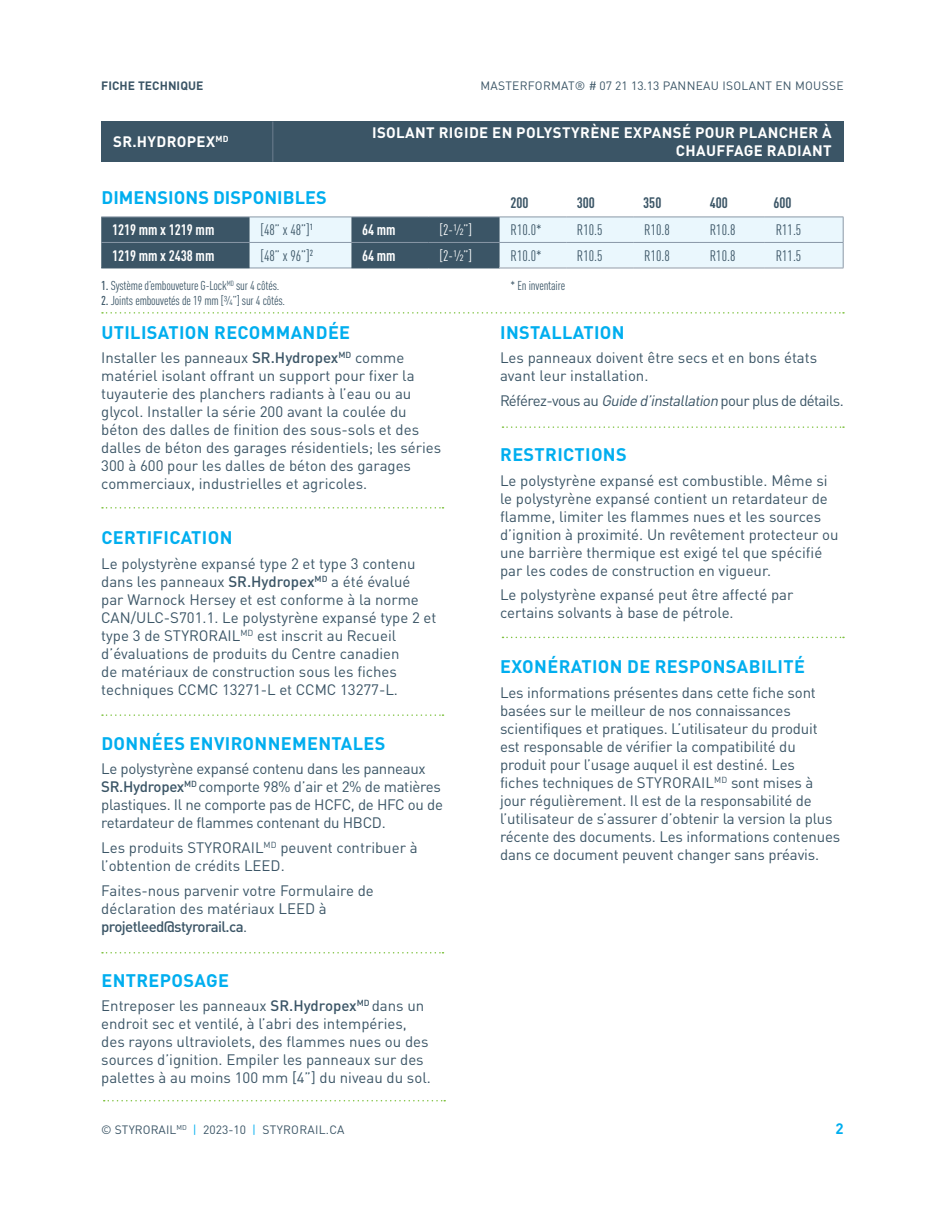
<style>
.page{position:relative;width:945px;height:1215px;background:#fff}
.page>*{position:absolute;margin:0;border:0;box-sizing:border-box;transform-origin:0 0}
.t1{font:700 18px "DIN Pro";letter-spacing:.02em;color:#00aeef}
.t2{font:15px/18px "DIN Pro";color:#3b5566}
.t3{font:15px/18px "DIN Pro";letter-spacing:-.02em;color:#3b5566}
.t4{font:700 15px/18px "DIN Pro";letter-spacing:.025em;color:#fff;text-align:right}
.t5{font:condensed 15px "DIN Pro";color:#3b5566}
.t6{font:15px "DIN Pro";letter-spacing:-.04em;color:#3b5566}
.t7{font:700 15px "DIN Cond";color:#fff}
.t8{font:700 15px "DIN Cond";color:#3b5566}
.t9{font:condensed 15px "DIN Pro";color:#fff}
.t10{font:700 15px "DIN Pro";color:#00aeef}
.t11{font:condensed 12.75px "DIN Pro";letter-spacing:-.01em;color:#3b5566}
.t12{font:12px "DIN Pro";letter-spacing:.025em;color:#3b5566}
.t13{font:12px "DIN Pro";letter-spacing:.005em;color:#3b5566}
.t14{font:700 12px "DIN Pro";letter-spacing:.005em;color:#3b5566}
.s1{font-weight:500}
.s2{font-style:italic}
.s3{color:#00aeef}
</style>
<div class="page">
<svg style="left:102px;top:507px;width:341px;height:2px"></svg>
<svg style="left:502px;top:637px;width:342px;height:1px"></svg>
<svg style="left:102px;top:952px;width:341px;height:2px"></svg>
<svg style="left:102px;top:714px;width:341px;height:2px"></svg>
<div style="left:101px;top:122px;width:743px;height:40px;background:#3b5566"></div>
<hr style="left:272px;top:122px;width:1px;height:40px;background:#687a8a">
<svg style="left:101px;top:217px;width:743px;height:51px;background:#a3b5c0"></svg>
<hr style="left:500px;top:268px;width:66px;height:1px;background:#8a98a7">
<hr style="left:566px;top:268px;width:67px;height:1px;background:#8a98a7">
<hr style="left:633px;top:268px;width:66px;height:1px;background:#8a98a7">
<hr style="left:699px;top:268px;width:66px;height:1px;background:#8a98a7">
<hr style="left:765px;top:268px;width:78px;height:1px;background:#8a98a7">
<hr style="left:101px;top:268px;width:149px;height:1px;background:#3b5566">
<hr style="left:351px;top:268px;width:78px;height:1px;background:#3b5566">
<hr style="left:429px;top:268px;width:71px;height:1px;background:#3b5566">
<hr style="left:250px;top:268px;width:101px;height:1px;background:#8a98a7">
<hr style="left:101px;top:217px;width:149px;height:1px;background:#8a98a7">
<hr style="left:250px;top:217px;width:101px;height:1px;background:#8a98a7">
<hr style="left:351px;top:217px;width:78px;height:1px;background:#8a98a7">
<hr style="left:429px;top:217px;width:71px;height:1px;background:#8a98a7">
<hr style="left:101px;top:242px;width:149px;height:1px;background:#8a98a7">
<hr style="left:250px;top:242px;width:101px;height:1px;background:#8a98a7">
<hr style="left:351px;top:242px;width:78px;height:1px;background:#8a98a7">
<hr style="left:429px;top:242px;width:71px;height:1px;background:#8a98a7">
<svg style="left:502px;top:426px;width:342px;height:2px"></svg>
<svg style="left:102px;top:312px;width:742px;height:2px"></svg>
<svg style="left:104px;top:1100px;width:341px;height:1px"></svg>
<p class="t14" style="left:101px;top:75px;width:104px">FICHE TECHNIQUE</p>
<p class="t12" style="left:480px;top:76px;width:365px">MASTERFORMAT® # 07 21 13.13 PANNEAU ISOLANT EN MOUSSE</p>
<p class="t4" style="left:113px;top:131px;width:117px">SR.HYDROPEX<sup>MD</sup></p>
<p class="t1" style="left:101px;top:182px;width:227px">DIMENSIONS DISPONIBLES</p>
<p class="t4" style="left:372px;top:122px;width:461px">ISOLANT RIGIDE EN POLYSTYRÈNE EXPANSÉ POUR PLANCHER À<br>CHAUFFAGE RADIANT</p>
<p class="t8" style="left:511px;top:194px;width:20px">200</p>
<p class="t8" style="left:577px;top:194px;width:20px">300</p>
<p class="t8" style="left:643px;top:194px;width:20px">350</p>
<p class="t8" style="left:710px;top:194px;width:20px">400</p>
<p class="t8" style="left:773px;top:194px;width:20px">600</p>
<p class="t7" style="left:112px;top:221px;width:104px">1219 mm x 1219 mm</p>
<p class="t5" style="left:261px;top:219px;width:54px">[48” x 48”]<sup>1</sup></p>
<p class="t7" style="left:362px;top:221px;width:35px">64 mm</p>
<p class="t9" style="left:440px;top:219px;width:34px">[2-½”]</p>
<p class="t5" style="left:511px;top:219px;width:33px">R10.0*</p>
<p class="t5" style="left:577px;top:219px;width:27px">R10.5</p>
<p class="t5" style="left:644px;top:219px;width:27px">R10.8</p>
<p class="t5" style="left:710px;top:219px;width:27px">R10.8</p>
<p class="t5" style="left:776px;top:219px;width:27px">R11.5</p>
<p class="t7" style="left:112px;top:246px;width:104px">1219 mm x 2438 mm</p>
<p class="t5" style="left:261px;top:244px;width:54px">[48” x 96”]<sup>2</sup></p>
<p class="t7" style="left:362px;top:246px;width:35px">64 mm</p>
<p class="t9" style="left:440px;top:244px;width:34px">[2-½”]</p>
<p class="t5" style="left:511px;top:244px;width:33px">R10.0*</p>
<p class="t5" style="left:577px;top:244px;width:27px">R10.5</p>
<p class="t5" style="left:644px;top:244px;width:27px">R10.8</p>
<p class="t5" style="left:710px;top:244px;width:27px">R10.8</p>
<p class="t5" style="left:776px;top:244px;width:27px">R11.5</p>
<p class="t11" style="left:101px;top:276px;width:180px"><span class="s1">1.</span> Système d’embouveture G-Lock<sup>MD</sup> sur 4 côtés.</p>
<p class="t11" style="left:511px;top:276px;width:56px">* En inventaire</p>
<p class="t11" style="left:101px;top:291px;width:185px"><span class="s1">2.</span> Joints embouvetés de 19 mm [¾”] sur 4 côtés.</p>
<p class="t1" style="left:101px;top:317px;width:250px">UTILISATION RECOMMANDÉE</p>
<p class="t2" style="left:101px;top:347px;width:342px">Installer les panneaux <span class="s1">SR.Hydropex</span><sup>MD</sup> comme matériel isolant offrant un support pour fixer la tuyauterie des planchers radiants à l’eau ou au glycol. Installer la série 200 avant la coulée du béton des dalles de finition des sous-sols et des dalles de béton des garages résidentiels; les séries 300 à 600 pour les dalles de béton des garages commerciaux, industrielles et agricoles.</p>
<p class="t1" style="left:101px;top:523px;width:133px">CERTIFICATION</p>
<p class="t2" style="left:101px;top:553px;width:337px">Le polystyrène expansé type 2 et type 3 contenu dans les panneaux <span class="s1">SR.Hydropex</span><sup>MD</sup> a été évalué par Warnock Hersey et est conforme à la norme CAN/ULC-S701.1. Le polystyrène expansé type 2 et type 3 de STYRORAIL<sup>MD</sup> est inscrit au Recueil d’évaluations de produits du Centre canadien<br>de matériaux de construction sous les fiches techniques CCMC 13271-L et CCMC 13277-L.</p>
<p class="t1" style="left:101px;top:728px;width:285px">DONNÉES ENVIRONNEMENTALES</p>
<p class="t3" style="left:101px;top:758px;width:343px">Le polystyrène expansé contenu dans les panneaux <span class="s1">SR.Hydropex</span><sup>MD</sup> comporte 98% d’air et 2% de matières plastiques. Il ne comporte pas de HCFC, de HFC ou de retardateur de flammes contenant du HBCD.</p>
<p class="t2" style="left:101px;top:837px;width:318px">Les produits STYRORAIL<sup>MD</sup> peuvent contribuer à l’obtention de crédits LEED.</p>
<p class="t2" style="left:101px;top:880px;width:274px">Faites-nous parvenir votre Formulaire de déclaration des matériaux LEED à <span class="s1">projetleed@styrorail.ca</span>.</p>
<p class="t1" style="left:101px;top:965px;width:129px">ENTREPOSAGE</p>
<p class="t2" style="left:101px;top:995px;width:331px">Entreposer les panneaux <span class="s1">SR.Hydropex</span><sup>MD</sup> dans un endroit sec et ventilé, à l’abri des intempéries, des rayons ultraviolets, des flammes nues ou des sources d’ignition. Empiler les panneaux sur des palettes à au moins 100 mm [4”] du niveau du sol.</p>
<p class="t1" style="left:500px;top:317px;width:126px">INSTALLATION</p>
<p class="t2" style="left:500px;top:347px;width:319px">Les panneaux doivent être secs et en bons états avant leur installation.</p>
<p class="t6" style="left:500px;top:389px;width:345px">Référez-vous au <span class="s2">Guided’installation</span>pour plus de détails.</p>
<p class="t1" style="left:500px;top:439px;width:128px">RESTRICTIONS</p>
<p class="t2" style="left:500px;top:470px;width:340px">Le polystyrène expansé est combustible. Même si le polystyrène expansé contient un retardateur de flamme, limiter les flammes nues et les sources d’ignition à proximité. Un revêtement protecteur ou une barrière thermique est exigé tel que spécifié par les codes de construction en vigueur.</p>
<p class="t2" style="left:500px;top:584px;width:295px">Le polystyrène expansé peut être affecté par certains solvants à base de pétrole.</p>
<p class="t1" style="left:500px;top:652px;width:306px">EXONÉRATION DE RESPONSABILITÉ</p>
<p class="t2" style="left:500px;top:682px;width:342px">Les informations présentes dans cette fiche sont basées sur le meilleur de nos connaissances scientifiques et pratiques. L’utilisateur du produit est responsable de vérifier la compatibilité du produit pour l’usage auquel il est destiné. Les<br>fiches techniques de STYRORAIL<sup>MD</sup> sont mises à jour régulièrement. Il est de la responsabilité de l’utilisateur de s’assurer d’obtenir la version la plus récente des documents. Les informations contenues dans ce document peuvent changer sans préavis.</p>
<p class="t13" style="left:101px;top:1120px;width:245px">© STYRORAIL<sup>MD</sup> <span class="s3">|</span> 2023-10 <span class="s3">|</span> STYRORAIL.CA</p>
<p class="t10" style="left:836px;top:1116px;width:10px">2</p>
</div>
